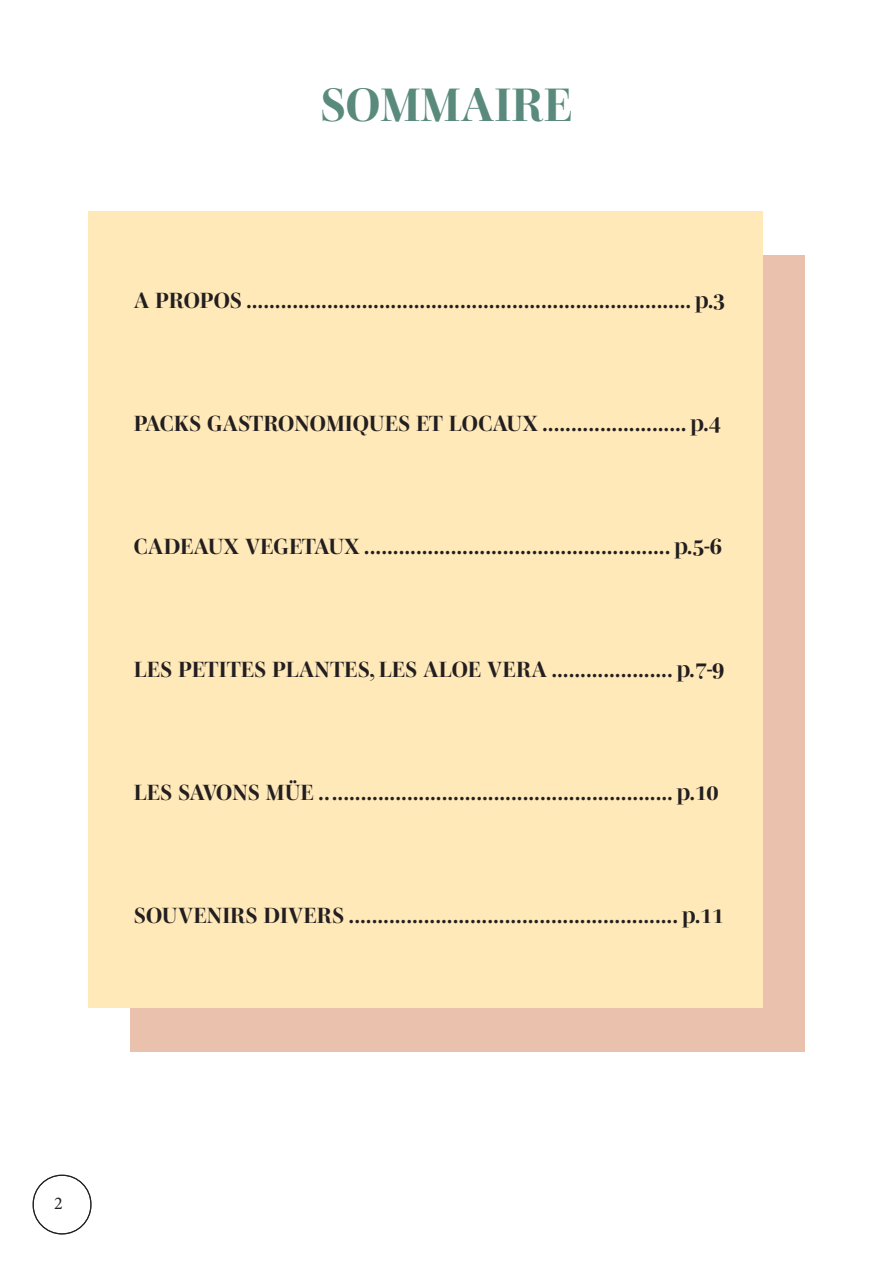
<style>
.page{position:relative;width:893px;height:1263px;background:#fff}
.page>*{position:absolute;margin:0;border:0;box-sizing:border-box;transform-origin:0 0}
.t1{font:700 48px "Mencken Std Head";color:#598a7c}
.t2{font:700 22.5px "Mencken Std Head";color:#231f20}
.t3{font:18px "Minion Pro";color:#231f20}
</style>
<div class="page">
<div style="left:33px;top:1175px;width:58px;height:59px;border:1px solid #231f20;border-radius:29px"></div>
<div style="left:130px;top:256px;width:675px;height:796px;background:#eac1ac"></div>
<div style="left:88px;top:211px;width:675px;height:796px;background:#ffe9b9"></div>
<h1 class="t1" style="left:320px;top:77px;width:254px">SOMMAIRE</h1>
<p class="t2" style="left:134px;top:287px;width:593px">A PROPOS ............................................................................. p.3</p>
<p class="t2" style="left:134px;top:410px;width:588px">PACKS GASTRONOMIQUES ET LOCAUX ......................... p.4</p>
<p class="t2" style="left:134px;top:533px;width:589px">CADEAUX VEGETAUX ..................................................... p.5-6</p>
<p class="t2" style="left:134px;top:656px;width:592px">LES PETITES PLANTES, LES ALOE VERA ..................... p.7-9</p>
<p class="t2" style="left:134px;top:779px;width:586px">LES SAVONS MÜE .. ........................................................... p.10</p>
<p class="t2" style="left:134px;top:902px;width:591px">SOUVENIRS DIVERS ......................................................... p.11</p>
<p class="t3" style="left:54px;top:1191px;width:10px">2</p>
</div>
